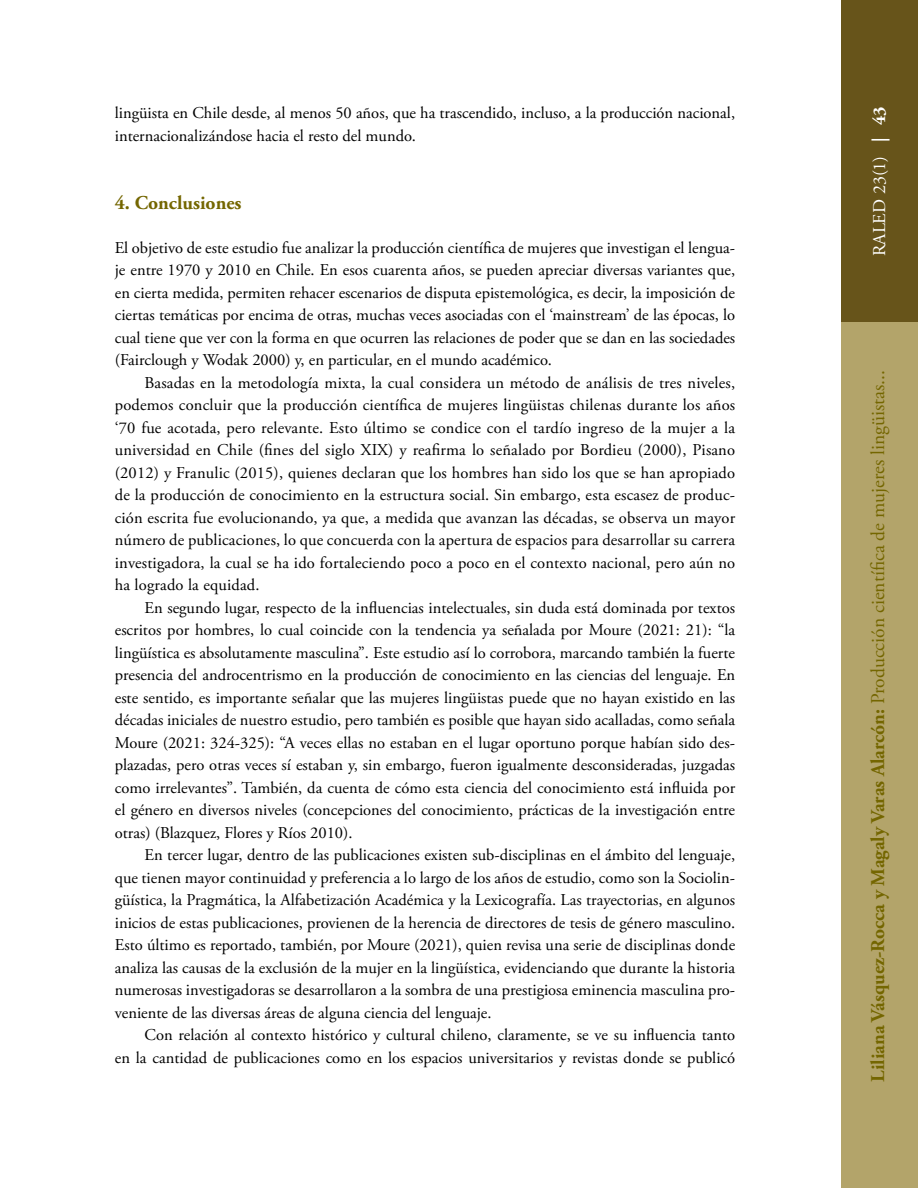
<style>
.page{position:relative;width:918px;height:1188px;background:#fff}
.page>*{position:absolute;margin:0;border:0;box-sizing:border-box;transform-origin:0 0}
.t1{font:19.5px "Adobe Garamond Pro";color:#746600}
.t2{font:700 19.5px "Adobe Garamond Pro";color:#746600}
.t3{font:18px "Adobe Garamond Pro";color:#fff}
.t4{font:16.5px/22.5px "Adobe Garamond Pro";color:#000;text-align:justify}
.s1{font-weight:700}
</style>
<div class="page">
<div style="left:841px;top:0;width:77px;height:1188px;background:#b3a46a"></div>
<div style="left:841px;top:0;width:77px;height:322px;background:#67541a"></div>
<p class="t4" style="left:115px;top:102px;width:622px">lingüista en Chile desde, al menos 50 años, que ha trascendido, incluso, a la producción nacional, internacionalizándose hacia el resto del mundo.</p>
<p class="t2" style="left:115px;top:191px;width:128px">4. Conclusiones</p>
<p class="t4" style="left:115px;top:237px;width:622px">El objetivo de este estudio fue analizar la producción científica de mujeres que investigan el lengua&shy;je entre 1970 y 2010 en Chile. En esos cuarenta años, se pueden apreciar diversas variantes que, en cierta medida, permiten rehacer escenarios de disputa epistemológica, es decir, la imposición de ciertas temáticas por encima de otras, muchas veces asociadas con el ‘mainstream’ de las épocas, lo cual tiene que ver con la forma en que ocurren las relaciones de poder que se dan en las sociedades (Fairclough y Wodak 2000) y, en particular, en el mundo académico.</p>
<p class="t4" style="left:115px;top:372px;width:622px;text-indent:30px">Basadas en la metodología mixta, la cual considera un método de análisis de tres niveles, podemos concluir que la producción científica de mujeres lingüistas chilenas durante los años ‘70 fue acotada, pero relevante. Esto último se condice con el tardío ingreso de la mujer a la universidad en Chile (fines del siglo XIX) y reafirma lo señalado por Bordieu (2000), Pisano (2012) y Franulic (2015), quienes declaran que los hombres han sido los que se han apropiado de la producción de conocimiento en la estructura social. Sin embargo, esta escasez de produc&shy;ción escrita fue evolucionando, ya que, a medida que avanzan las décadas, se observa un mayor número de publicaciones, lo que concuerda con la apertura de espacios para desarrollar su carrera investigadora, la cual se ha ido fortaleciendo poco a poco en el contexto nacional, pero aún no ha logrado la equidad.</p>
<p class="t4" style="left:115px;top:597px;width:622px;text-indent:30px">En segundo lugar, respecto de la influencias intelectuales, sin duda está dominada por textos escritos por hombres, lo cual coincide con la tendencia ya señalada por Moure (2021: 21): “la lingüística es absolutamente masculina”. Este estudio así lo corrobora, marcando también la fuerte presencia del androcentrismo en la producción de conocimiento en las ciencias del lenguaje. En este sentido, es importante señalar que las mujeres lingüistas puede que no hayan existido en las décadas iniciales de nuestro estudio, pero también es posible que hayan sido acalladas, como señala Moure (2021: 324-325): “A veces ellas no estaban en el lugar oportuno porque habían sido des&shy;plazadas, pero otras veces sí estaban y, sin embargo, fueron igualmente desconsideradas, juzgadas como irrelevantes”. También, da cuenta de cómo esta ciencia del conocimiento está influida por el género en diversos niveles (concepciones del conocimiento, prácticas de la investigación entre otras) (Blazquez, Flores y Ríos 2010).</p>
<p class="t4" style="left:115px;top:844px;width:622px;text-indent:30px">En tercer lugar, dentro de las publicaciones existen sub-disciplinas en el ámbito del lenguaje, que tienen mayor continuidad y preferencia a lo largo de los años de estudio, como son la Sociolin&shy;güística, la Pragmática, la Alfabetización Académica y la Lexicografía. Las trayectorias, en algunos inicios de estas publicaciones, provienen de la herencia de directores de tesis de género masculino.<br>Esto último es reportado, también, por Moure (2021), quien revisa una serie de disciplinas donde analiza las causas de la exclusión de la mujer en la lingüística, evidenciando que durante la historia numerosas investigadoras se desarrollaron a la sombra de una prestigiosa eminencia masculina pro&shy;veniente de las diversas áreas de alguna ciencia del lenguaje.</p>
<p class="t4" style="left:115px;top:1024px;width:622px;text-align:right">Con relación al contexto histórico y cultural chileno, claramente, se ve su influencia tanto<br>en la cantidad de publicaciones como en los espacios universitarios y revistas donde se publicó</p>
<p class="t3" style="left:869px;top:256px;width:151px;rotate:-90deg">RALED 23(1) <span class="s1">| 43</span></p>
<p class="t1" style="left:866px;top:1082px;width:713px;rotate:-90deg"><span class="s1">Liliana Vásquez-Rocca y Magaly Varas Alarcón:</span> Producción científica de mujeres lingüistas...</p>
</div>
